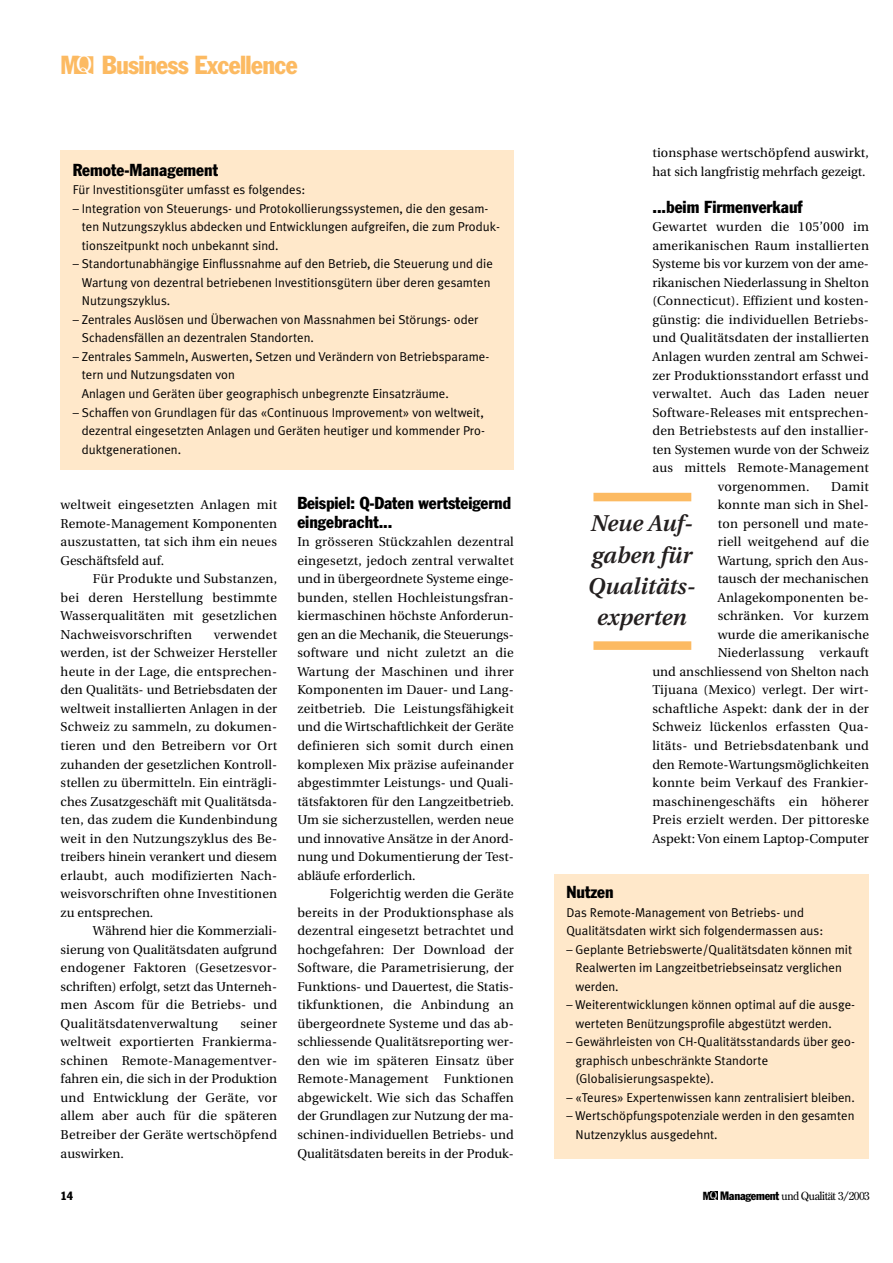
<style>
.page{position:relative;width:893px;height:1263px;background:#fff}
.page>*{position:absolute;margin:0;border:0;box-sizing:border-box;transform-origin:0 0}
.t1{font:condensed 25.65px "Franklin Gothic";letter-spacing:-.025em;color:#fcba62}
.t2{font:italic 600 22.8px/31.3px "Utopia";color:#231f1f;text-align:center}
.t3{font:condensed 17.1px/18.5px "Franklin Gothic";color:#000}
.t4{font:12.9px/18.5px "Utopia";letter-spacing:.02em;color:#000;text-align:justify}
.t5{font:12.9px/18.5px "Meta Plus Normal";color:#000}
.t6{font:condensed 11.85px "Franklin Gothic";color:#000}
.t7{font:11.25px "Century Old Style";letter-spacing:-.04em;color:#000}
.s1{font-family:"Century Old Style";font-stretch:normal;font-size:22.05px;color:#fff}
.s2{font-family:"Franklin Gothic";font-stretch:condensed;font-size:11.55px}
.s3{font-size:10.2px;color:#fff}
.s4{font-family:"Franklin Gothic";font-stretch:condensed;font-size:12px}
</style>
<div class="page">
<div style="left:710px;top:1192px;width:7px;height:8px;background:#000"></div>
<div style="left:61px;top:151px;width:453px;height:319px;background:#ffe8ca"></div>
<div style="left:554px;top:874px;width:314px;height:285px;background:#ffe8ca"></div>
<div style="left:593px;top:493px;width:98px;height:8px;background:#fcba62"></div>
<div style="left:593px;top:641px;width:98px;height:9px;background:#fcba62"></div>
<h1 class="t1" style="left:76px;top:56px;width:223px"><span class="s1">Q</span> Business Excellence</h1>
<h1 class="t1" style="left:61px;top:56px;width:35px">M■</h1>
<h3 class="t3" style="left:73px;top:162px;width:147px">Remote-Management</h3>
<p class="t5" style="left:73px;top:181px;width:234px">Für Investitionsgüter umfasst es folgendes:</p>
<p class="t5" style="left:82px;top:200px;width:419px;text-indent:-9px">– Integration von Steuerungs- und Protokollierungssystemen, die den gesam&shy;ten Nutzungszyklus abdecken und Entwicklungen aufgreifen, die zum Produk&shy;tionszeitpunkt noch unbekannt sind.</p>
<p class="t5" style="left:82px;top:255px;width:412px;text-indent:-9px">– Standortunabhängige Einflussnahme auf den Betrieb, die Steuerung und die<br>Wartung von dezentral betriebenen Investitionsgütern über deren gesamten<br>Nutzungszyklus.</p>
<p class="t5" style="left:82px;top:311px;width:398px;text-indent:-9px">– Zentrales Auslösen und Überwachen von Massnahmen bei Störungs- oder<br>Schadensfällen an dezentralen Standorten.</p>
<p class="t5" style="left:82px;top:348px;width:409px;text-indent:-9px">– Zentrales Sammeln, Auswerten, Setzen und Verändern von Betriebsparame&shy;tern und Nutzungsdaten von<br>Anlagen und Geräten über geographisch unbegrenzte Einsatzräume.</p>
<p class="t5" style="left:82px;top:404px;width:404px;text-align:justify;text-indent:-9px">– Schaffen von Grundlagen für das «Continuous Improvement» von weltweit, dezentral eingesetzten Anlagen und Geräten heutiger und kommender Pro&shy;duktgenerationen.</p>
<p class="t4" style="left:61px;top:497px;width:218px">weltweit eingesetzten Anlagen mit Remote-Management Komponenten auszustatten, tat sich ihm ein neues Geschäftsfeld auf.</p>
<p class="t4" style="left:61px;top:571px;width:218px;text-indent:32px">Für Produkte und Substanzen, bei deren Herstellung bestimmte Wasserqualitäten mit gesetzlichen Nachweisvorschriften</p>
<p class="t4" style="left:61px;top:626px;width:218px;text-indent:153px">verwendet werden, ist der Schweizer Hersteller heute in der Lage, die entsprechen&shy;den Qualitäts- und Betriebsdaten der weltweit installierten Anlagen in der Schweiz zu sammeln, zu dokumen&shy;tieren und den Betreibern vor Ort zuhanden der gesetzlichen Kontroll&shy;stellen zu übermitteln. Ein einträgli&shy;ches Zusatzgeschäft mit Qualitätsda&shy;ten, das zudem die Kundenbindung weit in den Nutzungszyklus des Be&shy;treibers hinein verankert und diesem erlaubt, auch modifizierten Nach&shy;weisvorschriften ohne Investitionen zu entsprechen.</p>
<p class="t4" style="left:61px;top:923px;width:218px;text-indent:32px">Während hier die Kommerziali&shy;sierung von Qualitätsdaten aufgrund endogener Faktoren (Gesetzesvor&shy;schriften) erfolgt, setzt das Unterneh&shy;men Ascom für die Betriebs- und Qualitätsdatenverwaltung</p>
<p class="t4" style="left:61px;top:1015px;width:218px;text-indent:180px">seiner weltweit exportierten Frankierma&shy;schinen Remote-Managementver&shy;fahren ein, die sich in der Produktion und Entwicklung der Geräte, vor allem aber auch für die späteren Betreiber der Geräte wertschöpfend auswirken.</p>
<h3 class="t3" style="left:297px;top:495px;width:215px">Beispiel: Q-Daten wertsteigernd eingebracht...</h3>
<p class="t4" style="left:297px;top:534px;width:218px">In grösseren Stückzahlen dezentral eingesetzt, jedoch zentral verwaltet und in übergeordnete Systeme einge&shy;bunden, stellen Hochleistungsfran&shy;kiermaschinen höchste Anforderun&shy;gen an die Mechanik, die Steuerungs&shy;software und nicht zuletzt an die Wartung der Maschinen und ihrer Komponenten im Dauer- und Lang&shy;zeitbetrieb. Die Leistungsfähigkeit und die Wirtschaftlichkeit der Geräte definieren sich somit durch einen komplexen Mix präzise aufeinander abgestimmter Leistungs- und Quali&shy;tätsfaktoren für den Langzeitbetrieb.<br>Um sie sicherzustellen, werden neue und innovative Ansätze in der Anord&shy;nung und Dokumentierung der Test&shy;abläufe erforderlich.</p>
<p class="t4" style="left:297px;top:886px;width:218px;text-indent:32px">Folgerichtig werden die Geräte bereits in der Produktionsphase als dezentral eingesetzt betrachtet und hochgefahren: Der Download der Software, die Parametrisierung, der Funktions- und Dauertest, die Statis&shy;tikfunktionen, die Anbindung an übergeordnete Systeme und das ab&shy;schliessende Qualitätsreporting wer&shy;den wie im späteren Einsatz über Remote-Management Funktionen abgewickelt. Wie sich das Schaffen der Grundlagen zur Nutzung der ma&shy;schinen-individuellen Betriebs- und Qualitätsdaten bereits in der Produk-</p>
<p class="t4" style="left:652px;top:145px;width:218px">tionsphase wertschöpfend auswirkt, hat sich langfristig mehrfach gezeigt.</p>
<h3 class="t3" style="left:652px;top:199px;width:152px">...beim Firmenverkauf</h3>
<p class="t4" style="left:652px;top:219px;width:218px;text-align:center">Gewartet wurden die 105’000 im amerikanischen Raum installierten Systeme bis vor kurzem von der ame&shy;rikanischen Niederlassung in Shelton (Connecticut). Effizient und kosten&shy;günstig: die individuellen Betriebs&shy;und Qualitätsdaten der installierten Anlagen wurden zentral am Schwei&shy;zer Produktionsstandort erfasst und verwaltet. Auch das Laden neuer Software-Releases mit entsprechen&shy;den Betriebstests auf den installier&shy;ten Systemen wurde von der Schweiz aus mittels Remote-Management vorgenommen.</p>
<p class="t4" style="left:652px;top:478px;width:218px;text-align:right">Damit<br>konnte man sich in Shel-<br>ton personell und mate-<br>riell weitgehend auf die<br>Wartung, sprich den Aus-<br>tausch der mechanischen<br>Anlagekomponenten be&shy;schränken. Vor kurzem<br>wurde die amerikanische<br>Niederlassung verkauft<br>und anschliessend von Shelton nach<br>Tijuana (Mexico) verlegt. Der wirt&shy;schaftliche Aspekt: dank der in der<br>Schweiz lückenlos erfassten Qua&shy;litäts- und Betriebsdatenbank und den Remote-Wartungsmöglichkeiten konnte beim Verkauf des Frankier&shy;maschinengeschäfts ein höherer<br>Preis erzielt werden. Der pittoreske<br>Aspekt: Von einem Laptop-Computer</p>
<h2 class="t2" style="left:587px;top:510px;width:105px">Neue Auf&shy;gaben für<br>Qualitäts&shy;experten</h2>
<h3 class="t3" style="left:566px;top:884px;width:49px">Nutzen</h3>
<p class="t5" style="left:566px;top:904px;width:258px">Das Remote-Management von Betriebs- und<br>Qualitätsdaten wirkt sich folgendermassen aus:</p>
<p class="t5" style="left:575px;top:941px;width:278px;text-indent:-9px">– Geplante Betriebswerte/Qualitätsdaten können mit<br>Realwerten im Langzeitbetriebseinsatz verglichen werden.</p>
<p class="t5" style="left:575px;top:996px;width:281px;text-indent:-9px">– Weiterentwicklungen können optimal auf die ausge&shy;werteten Benützungsprofile abgestützt werden.</p>
<p class="t5" style="left:575px;top:1034px;width:281px;text-indent:-9px">– Gewährleisten von CH-Qualitätsstandards über geo&shy;graphisch unbeschränkte Standorte (Globalisierungsaspekte).</p>
<p class="t5" style="left:566px;top:1089px;width:290px">– «Teures» Expertenwissen kann zentralisiert bleiben.</p>
<p class="t5" style="left:575px;top:1108px;width:280px;text-indent:-9px">– Wertschöpfungspotenziale werden in den gesamten<br>Nutzenzyklus ausgedehnt.</p>
<p class="t6" style="left:61px;top:1191px;width:14px">14</p>
<p class="t7" style="left:702px;top:1191px;width:169px"><span class="s2">M</span><span class="s3">Q</span> <span class="s4">Management</span> und Qualität 3/2003</p>
</div>
